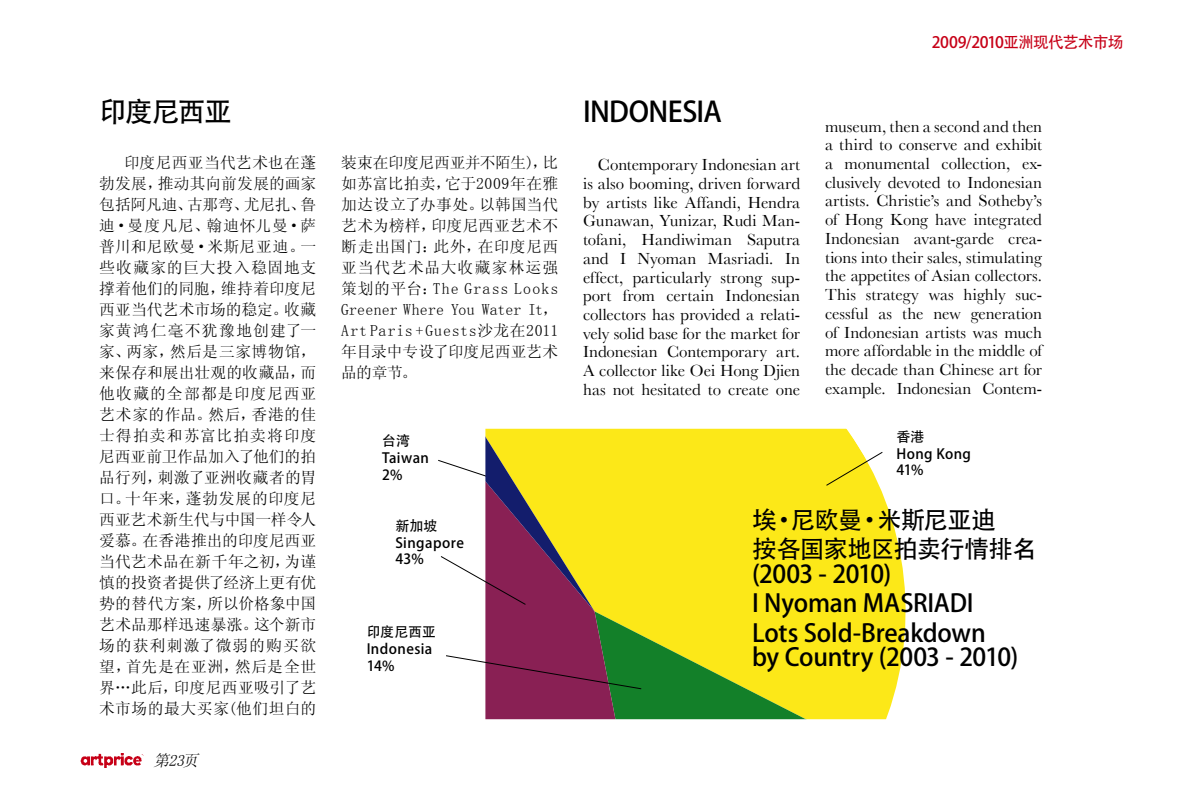
<style>
.page{position:relative;width:1191px;height:794px;background:#fff}
.page>*{position:absolute;margin:0;border:0;box-sizing:border-box;transform-origin:0 0}
.t1{font:28px "Adobe Heiti Std";letter-spacing:-.025em;color:#000}
.t2{font:24.5px/29.4px "Adobe Heiti Std";letter-spacing:-.015em;color:#000}
.t3{font:24.5px/29.4px "Adobe Heiti Std";letter-spacing:-.04em;color:#000}
.t4{font:16.8px/18.7px "Baskerville";letter-spacing:-.005em;color:#000;text-align:justify}
.t5{font:15.75px/21px "Sim Sun";letter-spacing:.03em;color:#000;text-align:justify}
.t6{font:15.75px "Adobe Heiti Std";letter-spacing:-.05em;color:#c70017}
.t7{font:italic 15.75px "Sim Sun";color:#000}
.t8{font:14px/16.8px "Adobe Heiti Std";letter-spacing:.03em;color:#000}
</style>
<div class="page">
<svg style="left:883px;top:495px;width:23px;height:224px;fill:#fce818"></svg>
<svg style="left:438px;top:429px;width:445px;height:290px;background:#d3bf3e"></svg>
<img style="left:80px;top:753px;width:64px;height:15px">
<p class="t1" style="left:99px;top:95px;width:134px">印度尼西亚</p>
<p class="t5" style="left:99px;top:152px;width:219px;text-indent:25px">印度尼西亚当代艺术也在蓬勃发展，推动其向前发展的画家包括阿凡迪、古那弯、尤尼扎、鲁迪·曼度凡尼、翰迪怀儿曼·萨普川和尼欧曼·米斯尼亚迪。一些收藏家的巨大投入稳固地支撑着他们的同胞，维持着印度尼西亚当代艺术市场的稳定。收藏家黄鸿仁毫不犹豫地创建了一家、两家，然后是三家博物馆，来保存和展出壮观的收藏品，而他收藏的全部都是印度尼西亚艺术家的作品。然后，香港的佳士得拍卖和苏富比拍卖将印度尼西亚前卫作品加入了他们的拍品行列，刺激了亚洲收藏者的胃口。十年来，蓬勃发展的印度尼西亚艺术新生代与中国一样令人爱慕。在香港推出的印度尼西亚当代艺术品在新千年之初，为谨慎的投资者提供了经济上更有优势的替代方案，所以价格象中国艺术品那样迅速暴涨。这个新市场的获利刺激了微弱的购买欲望，首先是在亚洲，然后是全世界…此后，印度尼西亚吸引了艺术市场的最大买家(他们坦白的</p>
<p class="t7" style="left:153px;top:752px;width:49px">第23页</p>
<p class="t5" style="left:341px;top:152px;width:219px">装束在印度尼西亚并不陌生)，比如苏富比拍卖，它于2009年在雅加达设立了办事处。以韩国当代艺术为榜样，印度尼西亚艺术不断走出国门：此外，在印度尼西亚当代艺术品大收藏家林运强策划的平台：The Grass Looks Greener Where You Water It，Art Paris +Guests沙龙在2011年目录中专设了印度尼西亚艺术品的章节。</p>
<p class="t1" style="left:583px;top:94px;width:140px">INDONESIA</p>
<p class="t4" style="left:583px;top:155px;width:219px;text-indent:15px">Contemporary Indonesian art is also booming, driven forward by artists like Affandi, Hendra Gunawan, Yunizar, Rudi Man&shy;tofani, Handiwiman Saputra and I Nyoman Masriadi. In effect, particularly strong sup&shy;port from certain Indonesian collectors has provided a relati&shy;vely solid base for the market for Indonesian Contemporary art.<br>A collector like Oei Hong Djien has not hesitated to create one</p>
<p class="t6" style="left:932px;top:33px;width:193px">2009/2010亚洲现代艺术市场</p>
<p class="t4" style="left:825px;top:116px;width:219px">museum, then a second and then a third to conserve and exhibit a monumental collection, ex&shy;clusively devoted to Indonesian artists. Christie’s and Sotheby’s of Hong Kong have integrated Indonesian avant-garde crea&shy;tions into their sales, stimulating the appetites of Asian collectors.<br>This strategy was highly suc&shy;cessful as the new generation of Indonesian artists was much more affordable in the middle of the decade than Chinese art for example. Indonesian Contem-</p>
<p class="t8" style="left:382px;top:433px;width:48px">台湾<br>Taiwan<br>2%</p>
<p class="t8" style="left:896px;top:429px;width:76px">香港<br>Hong Kong<br>41%</p>
<p class="t3" style="left:752px;top:506px;width:286px">埃·尼欧曼·米斯尼亚迪<br>按各国家地区拍卖行情排名</p>
<p class="t2" style="left:752px;top:560px;width:235px">(2003 - 2010)<br>I Nyoman MASRIADI<br>Lots Sold-Breakdown</p>
<p class="t2" style="left:752px;top:643px;width:268px">by Country (2003 - 2010)</p>
<p class="t8" style="left:395px;top:517px;width:70px">新加坡<br>Singapore<br>43%</p>
<p class="t8" style="left:367px;top:624px;width:71px">印度尼西亚<br>Indonesia<br>14%</p>
</div>
